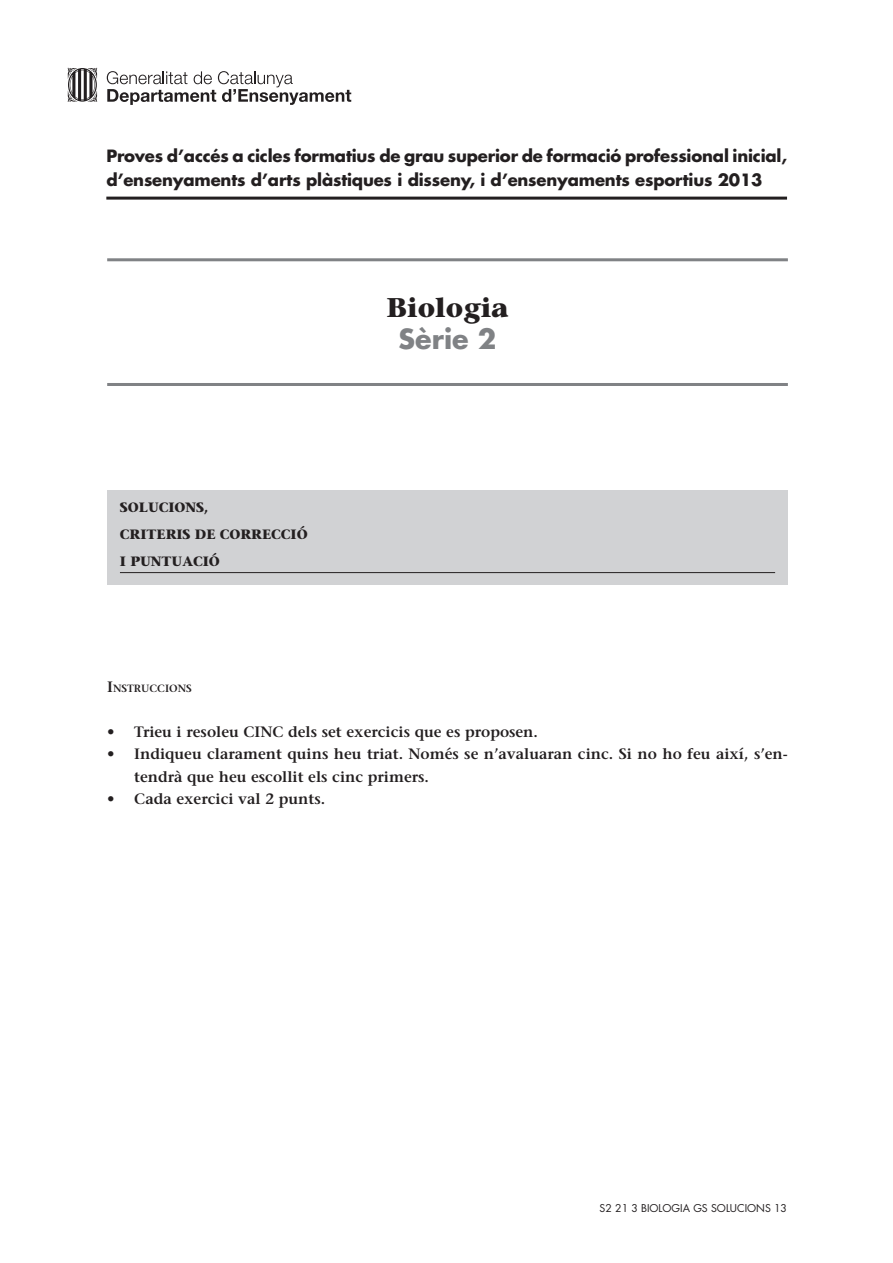
<style>
.page{position:relative;width:893px;height:1263px;background:#fff}
.page>*{position:absolute;margin:0;border:0;box-sizing:border-box;transform-origin:0 0}
.t1{font:700 27px "Stone Serif";color:#231f20}
.t2{font:700 27px "Futura";color:#808285}
.t3{font:700 16.5px/24px "Futura";letter-spacing:-.01em;color:#231f20}
.t4{font:600 15px/22.5px "Stone Serif";color:#231f20}
.t5{font:700 13.5px/27px "Stone Serif";color:#231f20}
.t6{font:10.5px "Futura";color:#231f20}
.t7{font:600 10.5px "Stone Serif";color:#231f20}
.s1{font-size:15px}
</style>
<div class="page">
<hr style="left:106px;top:197px;width:681px;height:3px;background:#231f20">
<div style="left:107px;top:490px;width:680px;height:95px;background:#d1d2d4"></div>
<hr style="left:120px;top:572px;width:655px;height:1px;background:#231f20">
<svg style="left:107px;top:71px;width:244px;height:34px"></svg>
<svg style="left:68px;top:68px;width:29px;height:34px"></svg>
<hr style="left:107px;top:258px;width:680px;height:3px;background:#808285">
<hr style="left:107px;top:383px;width:680px;height:3px;background:#808285">
<p class="t3" style="left:106px;top:145px;width:682px">Proves d’accés a cicles formatius de grau superior de formació professional inicial, d’ensenyaments d’arts plàstiques i disseny, i d’ensenyaments esportius 2013</p>
<p class="t5" style="left:120px;top:495px;width:189px">SOLUCIONS,<br>CRITERIS DE CORRECCIÓ<br>I PUNTUACIÓ</p>
<h1 class="t1" style="left:386px;top:297px;width:124px">Biologia</h1>
<h1 class="t2" style="left:398px;top:327px;width:99px">Sèrie 2</h1>
<p class="t7" style="left:107px;top:684px;width:86px"><span class="s1">I</span>NSTRUCCIONS</p>
<p class="t4" style="left:107px;top:722px;width:432px">• Trieu i resoleu CINC dels set exercicis que es proposen.</p>
<p class="t4" style="left:134px;top:744px;width:655px;text-indent:-27px">• Indiqueu clarament quins heu triat. Només se n’avaluaran cinc. Si no ho feu així, s’en&shy;tendrà que heu escollit els cinc primers.</p>
<p class="t4" style="left:107px;top:789px;width:219px">• Cada exercici val 2 punts.</p>
<p class="t6" style="left:599px;top:1203px;width:189px">S2 21 3 BIOLOGIA GS SOLUCIONS 13</p>
</div>
